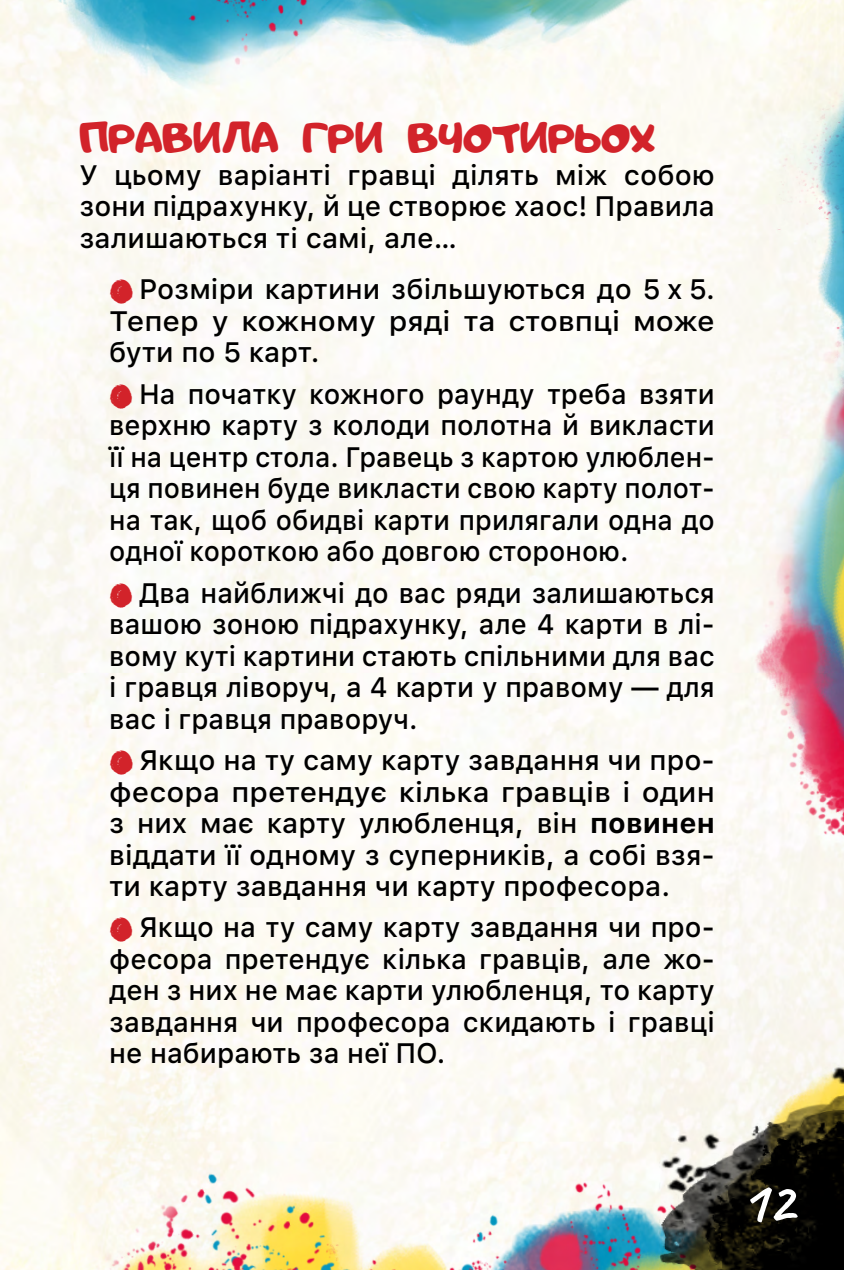
<style>
.page{position:relative;width:844px;height:1270px;background:#fff}
.page>*{position:absolute;margin:0;border:0;box-sizing:border-box;transform-origin:0 0}
.t1{font:700 59.5px "Caveat";color:#fff}
.t2{font:49px "Adigiana 2";color:#d2232a}
.t3{font:500 28px/31.5px "SFUI Text";color:#000;text-align:justify}
.s1{font-family:"Kid TYPE Crayon A";font-weight:400;font-size:24.5px;color:#d2232a}
.s2{font-weight:700}
</style>
<div class="page">
<img style="left:0;top:0;width:843px;height:1270px">
<img style="left:659px;top:1057px;width:184px;height:213px">
<h2 class="t2" style="left:79px;top:112px;width:578px">ПРАВИЛА ГРИ ВЧОТИРЬОХ</h2>
<p class="t3" style="left:79px;top:158px;width:636px">У цьому варіанті гравці ділять між собою зони підрахунку, й це створює хаос! Правила залишаються ті самі, але…</p>
<p class="t3" style="left:109px;top:272px;width:607px"><span class="s1">©</span> Розміри картини збільшуються до 5 х 5.<br>Тепер у кожному ряді та стовпці може бути по 5 карт.</p>
<p class="t3" style="left:109px;top:377px;width:607px"><span class="s1">©</span> На початку кожного раунду треба взяти верхню карту з колоди полотна й викласти її на центр стола. Гравець з картою улюблен&shy;ця повинен буде викласти свою карту полот&shy;на так, щоб обидві карти прилягали одна до одної короткою або довгою стороною.</p>
<p class="t3" style="left:109px;top:576px;width:607px"><span class="s1">©</span> Два найближчі до вас ряди залишаються вашою зоною підрахунку, але 4 карти в лі&shy;вому куті картини стають спільними для вас і гравця ліворуч, а 4 карти у правому — для вас і гравця праворуч.</p>
<p class="t3" style="left:109px;top:743px;width:607px"><span class="s1">©</span> Якщо на ту саму карту завдання чи про&shy;фесора претендує кілька гравців і один з них має карту улюбленця, він <span class="s2">повинен </span>віддати її одному з суперників, а собі взя&shy;ти карту завдання чи карту професора.</p>
<p class="t3" style="left:109px;top:911px;width:607px"><span class="s1">©</span> Якщо на ту саму карту завдання чи про&shy;фесора претендує кілька гравців, але жо&shy;ден з них не має карти улюбленця, то карту завдання чи професора скидають і гравці не набирають за неї ПО.</p>
<h1 class="t1" style="left:739px;top:1163px;width:55px">12</h1>
</div>
